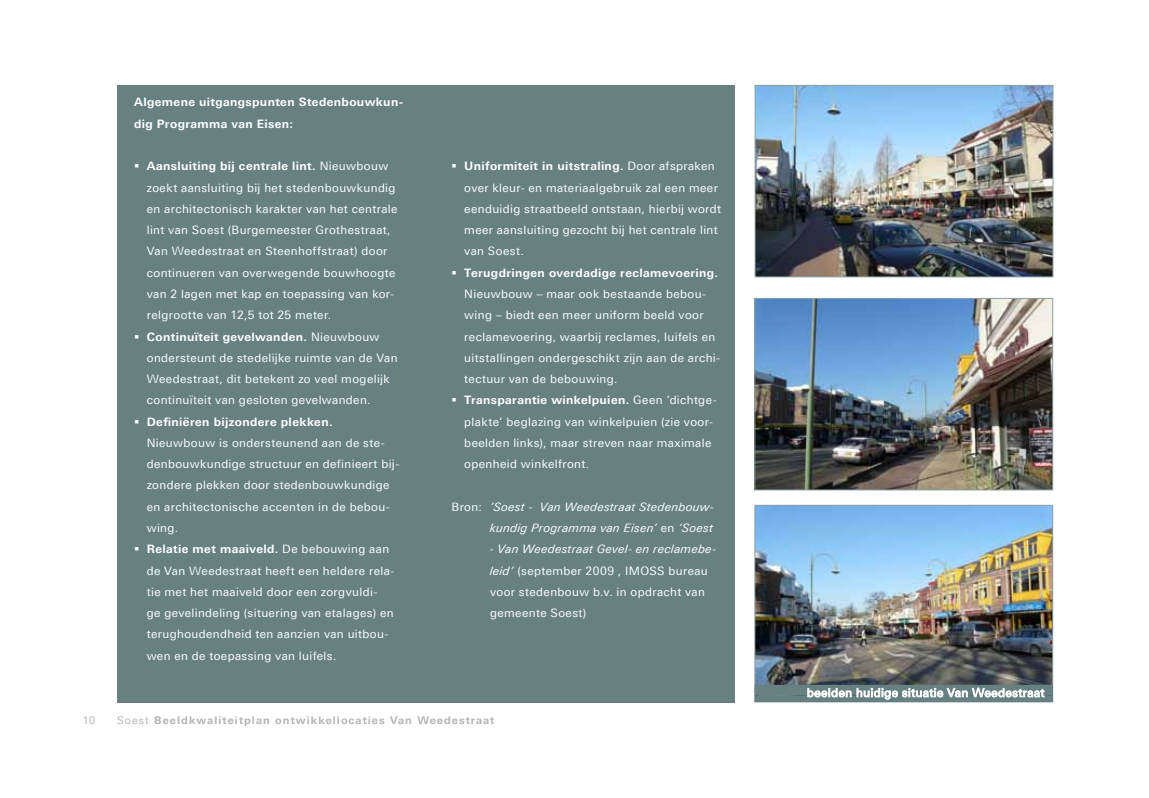
<style>
.page{position:relative;width:1149px;height:798px;background:#fff}
.page>*{position:absolute;margin:0;border:0;box-sizing:border-box;transform-origin:0 0}
.t1{font:11.7px/21.3px "LT Univers Basic";letter-spacing:.035em;color:#fff}
.t2{font:700 11.7px/21.3px "LT Univers Basic";letter-spacing:.035em;color:#fff}
.t3{font:italic 11.7px/21.3px "LT Univers Basic";letter-spacing:.025em;color:#fff;text-align:right}
.t4{font:700 10.65px "LT Univers Basic";letter-spacing:.1em;color:#b1b3b4}
.t5{font:10.5px "LT Univers Basic";color:#b1b3b4}
.s1{font-weight:700}
.s2{font-style:normal}
.s3{font-style:italic}
.s4{font-weight:400}
</style>
<div class="page">
<div style="left:117px;top:85px;width:616px;height:617px;background:#678181"></div>
<img style="left:756px;top:87px;width:294px;height:188px">
<div style="left:754px;top:85px;width:298px;height:192px;border:1px solid #8da1a1"></div>
<img style="left:756px;top:300px;width:294px;height:188px">
<div style="left:754px;top:298px;width:298px;height:192px;border:1px solid #8da1a1"></div>
<img style="left:756px;top:507px;width:294px;height:177px">
<div style="left:754px;top:505px;width:298px;height:197px;border:1px solid #8da1a1"></div>
<div style="left:754px;top:684px;width:298px;height:11px;background:#678181"></div>
<div style="left:754px;top:695px;width:298px;height:6px;background:#678181"></div>
<svg style="left:807px;top:687px;width:236px;height:12px"></svg>
<p class="t2" style="left:134px;top:91px;width:270px">Algemene uitgangspunten Stedenbouwkun&shy;dig Programma van Eisen:</p>
<p class="t1" style="left:147px;top:155px;width:252px"><span class="s1">Aansluiting bij centrale lint.</span> Nieuwbouw zoekt aansluiting bij het stedenbouwkundig en architectonisch karakter van het centrale lint van Soest (Burgemeester Grothestraat, Van Weedestraat en Steenhoffstraat) door continueren van overwegende bouwhoogte van 2 lagen met kap en toepassing van kor&shy;relgrootte van 12,5 tot 25 meter.<br><span class="s1">Continuïteit gevelwanden.</span> Nieuwbouw ondersteunt de stedelijke ruimte van de Van Weedestraat, dit betekent zo veel mogelijk continuïteit van gesloten gevelwanden.</p>
<p class="t2" style="left:147px;top:410px;width:187px">Definiëren bijzondere plekken.</p>
<p class="t1" style="left:147px;top:432px;width:254px">Nieuwbouw is ondersteunend aan de ste&shy;denbouwkundige structuur en definieert bij&shy;zondere plekken door stedenbouwkundige en architectonische accenten in de bebou&shy;wing.<br><span class="s1">Relatie met maaiveld.</span> De bebouwing aan de Van Weedestraat heeft een heldere rela&shy;tie met het maaiveld door een zorgvuldi-<br>ge gevelindeling (situering van etalages) en terughoudendheid ten aanzien van uitbou&shy;wen en de toepassing van luifels.</p>
<p class="t1" style="left:464px;top:155px;width:258px"><span class="s1">Uniformiteit in uitstraling.</span> Door afspraken over kleur- en materiaalgebruik zal een meer eenduidig straatbeeld ontstaan, hierbij wordt meer aansluiting gezocht bij het centrale lint van Soest.</p>
<p class="t2" style="left:464px;top:262px;width:255px">Terugdringen overdadige reclamevoering.</p>
<p class="t1" style="left:464px;top:283px;width:257px">Nieuwbouw – maar ook bestaande bebou&shy;wing – biedt een meer uniform beeld voor reclamevoering, waarbij reclames, luifels en uitstallingen ondergeschikt zijn aan de archi&shy;tectuur van de bebouwing.<br><span class="s1">Transparantie winkelpuien.</span> Geen ‘dichtge&shy;plakte’ beglazing van winkelpuien (zie voor&shy;beelden links), maar streven naar maximale openheid winkelfront.</p>
<p class="t3" style="left:451px;top:495px;width:264px"><span class="s2">Bron:</span> ’Soest - Van Weedestraat Stedenbouw&shy;kundig Programma van Eisen’ <span class="s2">en</span> ‘Soest</p>
<p class="t1" style="left:490px;top:538px;width:228px"><span class="s3">- Van Weedestraat Gevel- en reclamebe&shy;leid’</span> (september 2009 , IMOSS bureau voor stedenbouw b.v. in opdracht van gemeente Soest)</p>
<p class="t5" style="left:83px;top:713px;width:14px">10</p>
<p class="t4" style="left:117px;top:713px;width:379px"><span class="s4">Soest</span> Beeldkwaliteitplan ontwikkellocaties Van Weedestraat</p>
</div>
